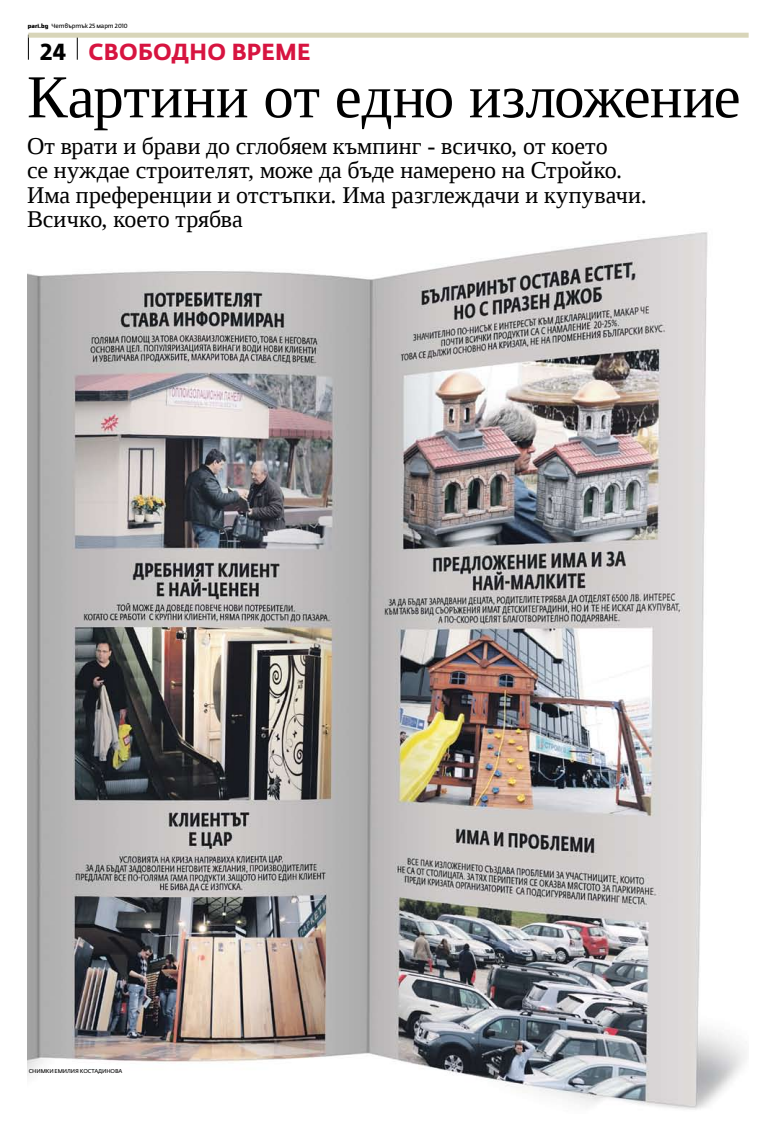
<style>
.page{position:relative;width:777px;height:1134px;background:#fff}
.page>*{position:absolute;margin:0;border:0;box-sizing:border-box;transform-origin:0 0}
.t1{font:61px "Liberation Serif";letter-spacing:-.005em;color:#000}
.t2{font:24px/24px "Liberation Serif";letter-spacing:-.005em;color:#000}
.t3{font:700 23px "Fedra Sans Alt Pro";letter-spacing:.01em;color:#d71440;scale:.96 1}
.t4{font:6px "Fedra Sans Alt Pro";letter-spacing:-.02em;color:#000}
.t5{font:5.5px "Fedra Sans Alt Pro";letter-spacing:-.02em;color:#000}
.s1{font-family:"District";font-weight:500}
.s2{color:#000}
</style>
<div class="page">
<img style="left:28px;top:32px;width:720px;height:1078px">
<svg style="left:28px;top:38px;width:1px;height:22px"></svg>
<svg style="left:77px;top:38px;width:1px;height:22px"></svg>
<div style="left:28px;top:33px;width:720px;height:5px;background:#d8d5b9"></div>
<p class="t4" style="left:28px;top:22px;width:101px"><span class="s1">pari.bg</span> Четвъртък 25 март 2010</p>
<p class="t3" style="left:40px;top:37px;width:284px"><span class="s2">24</span> Свободно време</p>
<p class="t1" style="left:27px;top:57px;width:715px">Картини от едно изложение</p>
<p class="t2" style="left:27px;top:134px;width:621px">От врати и брави до сглобяем къмпинг - всичко, от което<br>се нуждае строителят, може да бъде намерено на Стройко.<br>Има преференции и отстъпки. Има разглеждачи и купувачи.<br>Всичко, което трябва</p>
<p class="t5" style="left:29px;top:1067px;width:95px">Снимки Емилия Костадинова</p>
</div>
